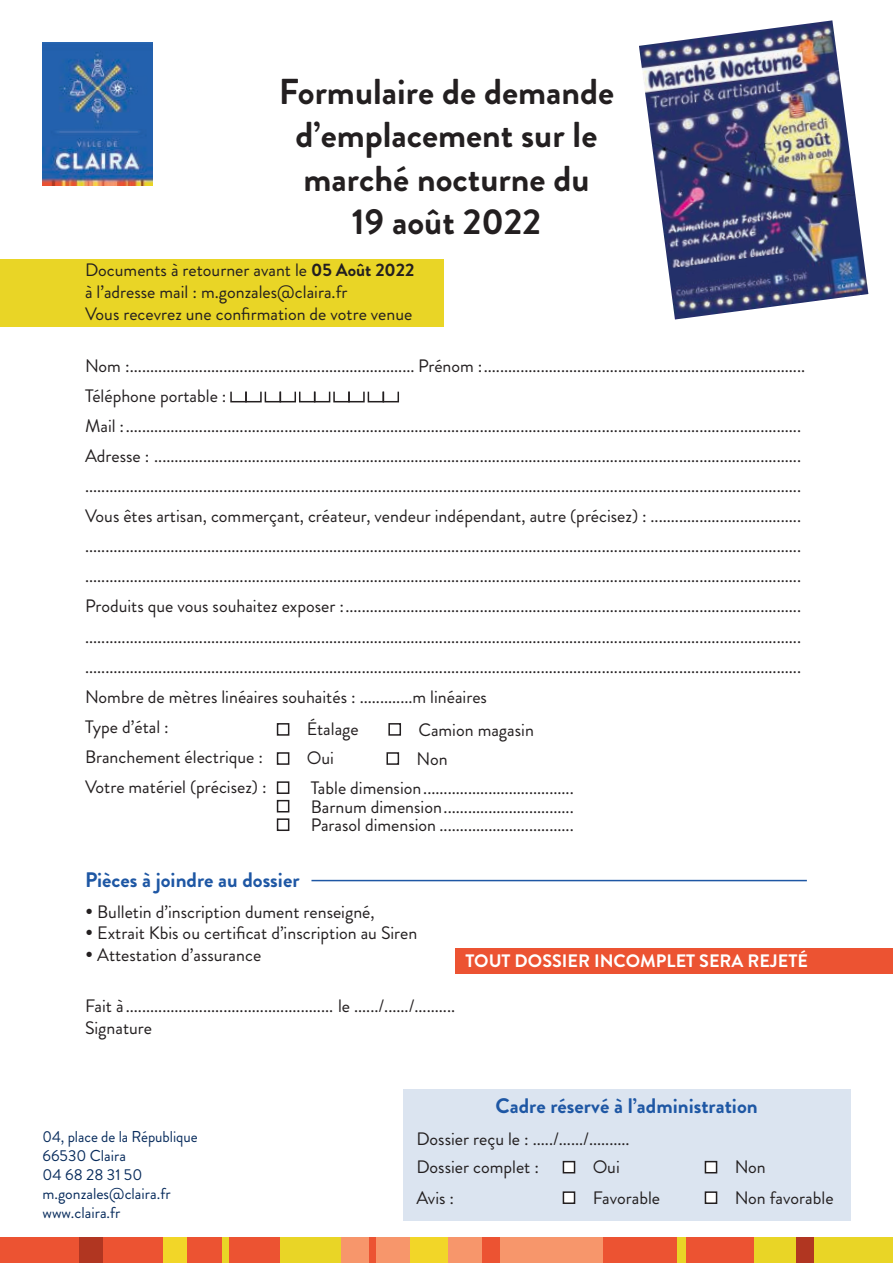
<style>
.page{position:relative;width:893px;height:1263px;background:#fff}
.page>*{position:absolute;margin:0;border:0;box-sizing:border-box;transform-origin:0 0}
.t1{font:700 36px/43.2px "Brandon Grotesque";color:#231f20;text-align:center}
.t2{font:700 21px "Brandon Grotesque";color:#1e57a4}
.t3{font:18px/30.2px "Brandon Grotesque";color:#231f20}
.t4{font:700 18px "Brandon Grotesque";color:#fff}
.t5{font:15.75px/18.9px "Brandon Grotesque";color:#072b5c;scale:.96 1}
.s1{font-weight:700}
</style>
<div class="page">
<div style="left:0;top:259px;width:443px;height:67px;background:#e9d526"></div>
<div style="left:455px;top:948px;width:438px;height:26px;background:#ec5332"></div>
<img style="left:43px;top:43px;width:110px;height:143px">
<div style="left:0;top:1238px;width:893px;height:25px;background:#e9d526"></div>
<div style="left:341px;top:1238px;width:262px;height:25px;background:#f7966b"></div>
<div style="left:0;top:1238px;width:280px;height:25px;background:#ec5332"></div>
<div style="left:482px;top:1238px;width:18px;height:25px;background:#ec5332"></div>
<div style="left:603px;top:1238px;width:151px;height:25px;background:#ec5332"></div>
<div style="left:222px;top:1238px;width:7px;height:25px;background:#e9d526"></div>
<div style="left:677px;top:1238px;width:9px;height:25px;background:#e9d526"></div>
<div style="left:163px;top:1238px;width:24px;height:25px;background:#f2d628"></div>
<div style="left:79px;top:1238px;width:24px;height:25px;background:#b13621"></div>
<div style="left:369px;top:1238px;width:7px;height:25px;background:#ec5332"></div>
<div style="left:410px;top:1238px;width:38px;height:25px;background:#f2d628"></div>
<div style="left:796px;top:1238px;width:18px;height:25px;background:#b13621"></div>
<div style="left:277px;top:723px;width:12px;height:13px;border:2px solid #231f20"></div>
<div style="left:277px;top:752px;width:12px;height:13px;border:2px solid #231f20"></div>
<div style="left:388px;top:723px;width:13px;height:13px;border:2px solid #231f20"></div>
<div style="left:386px;top:752px;width:13px;height:13px;border:2px solid #231f20"></div>
<div style="left:277px;top:781px;width:12px;height:13px;border:2px solid #231f20"></div>
<div style="left:277px;top:800px;width:12px;height:12px;border:2px solid #231f20"></div>
<div style="left:277px;top:818px;width:12px;height:13px;border:2px solid #231f20"></div>
<hr style="left:311px;top:880px;width:496px;height:1px;background:#1e57a4">
<div style="left:230px;top:391px;width:17px;height:11px;border:2px solid #231f20"></div>
<div style="left:245px;top:391px;width:17px;height:11px;border:2px solid #231f20"></div>
<div style="left:265px;top:391px;width:16px;height:11px;border:2px solid #231f20"></div>
<div style="left:280px;top:391px;width:16px;height:11px;border:2px solid #231f20"></div>
<div style="left:299px;top:391px;width:16px;height:11px;border:2px solid #231f20"></div>
<div style="left:314px;top:391px;width:16px;height:11px;border:2px solid #231f20"></div>
<div style="left:333px;top:391px;width:17px;height:11px;border:2px solid #231f20"></div>
<div style="left:348px;top:391px;width:17px;height:11px;border:2px solid #231f20"></div>
<div style="left:368px;top:391px;width:16px;height:11px;border:2px solid #231f20"></div>
<div style="left:383px;top:391px;width:16px;height:11px;border:2px solid #231f20"></div>
<div style="left:403px;top:1089px;width:447px;height:131px;background:#dbe4f0"></div>
<div style="left:563px;top:1161px;width:11px;height:12px;background:#fff"></div>
<div style="left:563px;top:1161px;width:12px;height:12px;border:2px solid #231f20"></div>
<div style="left:563px;top:1192px;width:11px;height:11px;background:#fff"></div>
<div style="left:563px;top:1191px;width:12px;height:13px;border:2px solid #231f20"></div>
<div style="left:705px;top:1161px;width:11px;height:12px;background:#fff"></div>
<div style="left:705px;top:1161px;width:12px;height:12px;border:2px solid #231f20"></div>
<div style="left:705px;top:1192px;width:11px;height:11px;background:#fff"></div>
<div style="left:705px;top:1191px;width:12px;height:13px;border:2px solid #231f20"></div>
<img style="left:639px;top:20px;width:229px;height:299px">
<h1 class="t1" style="left:279px;top:71px;width:337px">Formulaire de demande d’emplacement sur le marché nocturne du<br>19 août 2022</h1>
<p class="t3" style="left:85px;top:260px;width:331px;line-height:21.6px">Documents à retourner avant le <span class="s1">05 Août 2022 </span>à l’adresse mail : m.gonzales@claira.fr<br>Vous recevrez une confirmation de votre venue</p>
<p class="t3" style="left:85px;top:351px;width:722px">Nom : ...................................................................... Prénom : ...............................................................................<br>Téléphone portable :<br>Mail : ......................................................................................................................................................................<br>Adresse : ............................................................................................................................................................... ................................................................................................................................................................................<br>Vous êtes artisan, commerçant, créateur, vendeur indépendant, autre (précisez) : ..................................... ................................................................................................................................................................................ ................................................................................................................................................................................<br>Produits que vous souhaitez exposer : ................................................................................................................ ................................................................................................................................................................................ ................................................................................................................................................................................<br>Nombre de mètres linéaires souhaités : .............m linéaires<br>Type d’étal :<br>Branchement électrique :<br>Votre matériel (précisez) :</p>
<p class="t3" style="left:307px;top:715px;width:53px;line-height:29.1px">Étalage<br>Oui</p>
<p class="t3" style="left:418px;top:715px;width:117px">Camion magasin</p>
<p class="t3" style="left:416px;top:744px;width:33px">Non</p>
<p class="t3" style="left:311px;top:773px;width:264px">Table dimension .....................................</p>
<p class="t3" style="left:311px;top:798px;width:264px;line-height:18.5px">Barnum dimension ................................<br>Parasol dimension .................................</p>
<p class="t2" style="left:85px;top:867px;width:216px">Pièces à joindre au dossier</p>
<p class="t3" style="left:85px;top:897px;width:291px">• Bulletin d’inscription dument renseigné,</p>
<p class="t3" style="left:85px;top:919px;width:334px">• Extrait Kbis ou certificat d’inscription au Siren</p>
<p class="t3" style="left:85px;top:940px;width:178px">• Attestation d’assurance</p>
<p class="t3" style="left:85px;top:996px;width:372px;line-height:21.6px">Fait à ................................................... le ....../....../..........<br>Signature</p>
<p class="t4" style="left:465px;top:950px;width:344px">TOUT DOSSIER INCOMPLET SERA REJETÉ</p>
<p class="t5" style="left:43px;top:1128px;width:163px">04, place de la République<br>66530 Claira<br>04 68 28 31 50 m.gonzales@claira.fr www.claira.fr</p>
<p class="t2" style="left:496px;top:1093px;width:264px">Cadre réservé à l’administration</p>
<p class="t3" style="left:416px;top:1125px;width:215px;line-height:28.8px">Dossier reçu le : ...../....../..........<br>Dossier complet :</p>
<p class="t3" style="left:416px;top:1183px;width:39px">Avis :</p>
<p class="t3" style="left:593px;top:1153px;width:69px">Oui<br>Favorable</p>
<p class="t3" style="left:735px;top:1153px;width:100px">Non<br>Non favorable</p>
</div>
